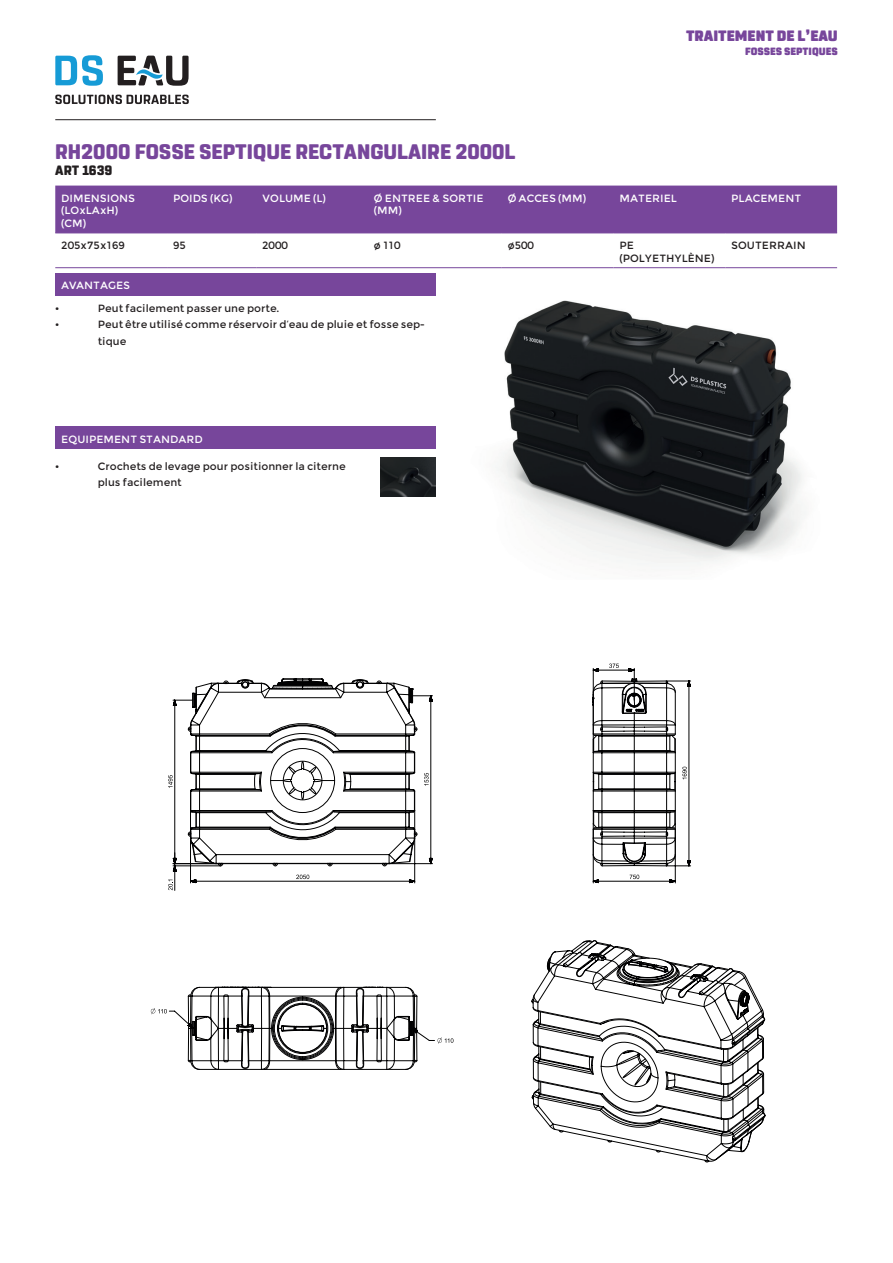
<style>
.page{position:relative;width:893px;height:1263px;background:#fff}
.page>*{position:absolute;margin:0;border:0;box-sizing:border-box;transform-origin:0 0}
.t1{font:800 21px "Rohn Rounded";color:#77469b}
.t2{font:900 15px "Rohn Rounded";color:#77469b}
.t3{font:800 13.5px "Rohn Rounded";color:#231f20}
.t4{font:10.5px/16.5px "Montserrat";color:#231f20}
.t5{font:10.5px/12.6px "Montserrat";color:#fff}
.t6{font:900 10.5px "Rohn Rounded";color:#77469b}
</style>
<div class="page">
<hr style="left:55px;top:119px;width:381px;height:1px;background:#231f20">
<svg style="left:55px;top:55px;width:48px;height:31px"></svg>
<svg style="left:55px;top:95px;width:134px;height:9px"></svg>
<svg style="left:118px;top:56px;width:71px;height:30px"></svg>
<div style="left:55px;top:426px;width:381px;height:23px;background:#77469b"></div>
<div style="left:55px;top:273px;width:381px;height:22px;background:#77469b"></div>
<div style="left:55px;top:186px;width:782px;height:47px;background:#77469b"></div>
<hr style="left:55px;top:233px;width:112px;height:1px;background:#77469b">
<hr style="left:167px;top:233px;width:89px;height:1px;background:#77469b">
<hr style="left:256px;top:233px;width:112px;height:1px;background:#77469b">
<hr style="left:368px;top:233px;width:134px;height:1px;background:#77469b">
<hr style="left:502px;top:233px;width:111px;height:1px;background:#77469b">
<hr style="left:613px;top:233px;width:112px;height:1px;background:#77469b">
<hr style="left:725px;top:233px;width:112px;height:1px;background:#77469b">
<hr style="left:55px;top:267px;width:112px;height:1px;background:#77469b">
<hr style="left:167px;top:267px;width:89px;height:1px;background:#77469b">
<hr style="left:256px;top:267px;width:112px;height:1px;background:#77469b">
<hr style="left:368px;top:267px;width:134px;height:1px;background:#77469b">
<hr style="left:502px;top:267px;width:111px;height:1px;background:#77469b">
<hr style="left:613px;top:267px;width:112px;height:1px;background:#77469b">
<hr style="left:725px;top:267px;width:112px;height:1px;background:#77469b">
<img style="left:381px;top:457px;width:55px;height:40px">
<img style="left:496px;top:300px;width:309px;height:264px">
<hr style="left:55px;top:1262px;width:783px;height:1px;background:#000001">
<hr style="left:892px;top:626px;width:1px;height:582px;background:#000001">
<svg style="left:150px;top:663px;width:616px;height:500px"></svg>
<h1 class="t1" style="left:55px;top:139px;width:462px">RH2000 FOSSE SEPTIQUE RECTANGULAIRE 2000L</h1>
<p class="t3" style="left:55px;top:162px;width:59px">ART 1639</p>
<h2 class="t2" style="left:686px;top:27px;width:153px">TRAITEMENT DE L’EAU</h2>
<p class="t6" style="left:745px;top:45px;width:94px">FOSSES SEPTIQUES</p>
<p class="t5" style="left:61px;top:192px;width:75px">DIMENSIONS (LOxLAxH) (CM)</p>
<p class="t5" style="left:173px;top:192px;width:61px">POIDS (KG)</p>
<p class="t5" style="left:262px;top:192px;width:65px">VOLUME (L)</p>
<p class="t5" style="left:374px;top:192px;width:111px">Ø ENTREE &amp; SORTIE (MM)</p>
<p class="t5" style="left:508px;top:192px;width:80px">Ø ACCES (MM)</p>
<p class="t5" style="left:619px;top:192px;width:59px">MATERIEL</p>
<p class="t5" style="left:731px;top:192px;width:71px">PLACEMENT</p>
<p class="t4" style="left:61px;top:237px;width:65px">205x75x169</p>
<p class="t4" style="left:173px;top:237px;width:14px">95</p>
<p class="t4" style="left:262px;top:237px;width:27px">2000</p>
<p class="t4" style="left:374px;top:237px;width:28px">ø 110</p>
<p class="t4" style="left:508px;top:237px;width:28px">ø500</p>
<p class="t4" style="left:619px;top:239px;width:96px;line-height:12.6px">PE (POLYETHYLÈNE)</p>
<p class="t4" style="left:731px;top:237px;width:76px">SOUTERRAIN</p>
<p class="t5" style="left:61px;top:279px;width:70px">AVANTAGES</p>
<p class="t4" style="left:55px;top:300px;width:6px">•</p>
<p class="t4" style="left:98px;top:300px;width:183px">Peut facilement passer une porte.</p>
<p class="t4" style="left:55px;top:316px;width:6px">•</p>
<p class="t4" style="left:98px;top:316px;width:329px">Peut être utilisé comme réservoir d’eau de pluie et fosse sep&shy;tique</p>
<p class="t5" style="left:61px;top:433px;width:143px">EQUIPEMENT STANDARD</p>
<p class="t4" style="left:55px;top:458px;width:6px">•</p>
<p class="t4" style="left:98px;top:458px;width:249px">Crochets de levage pour positionner la citerne plus facilement</p>
</div>
